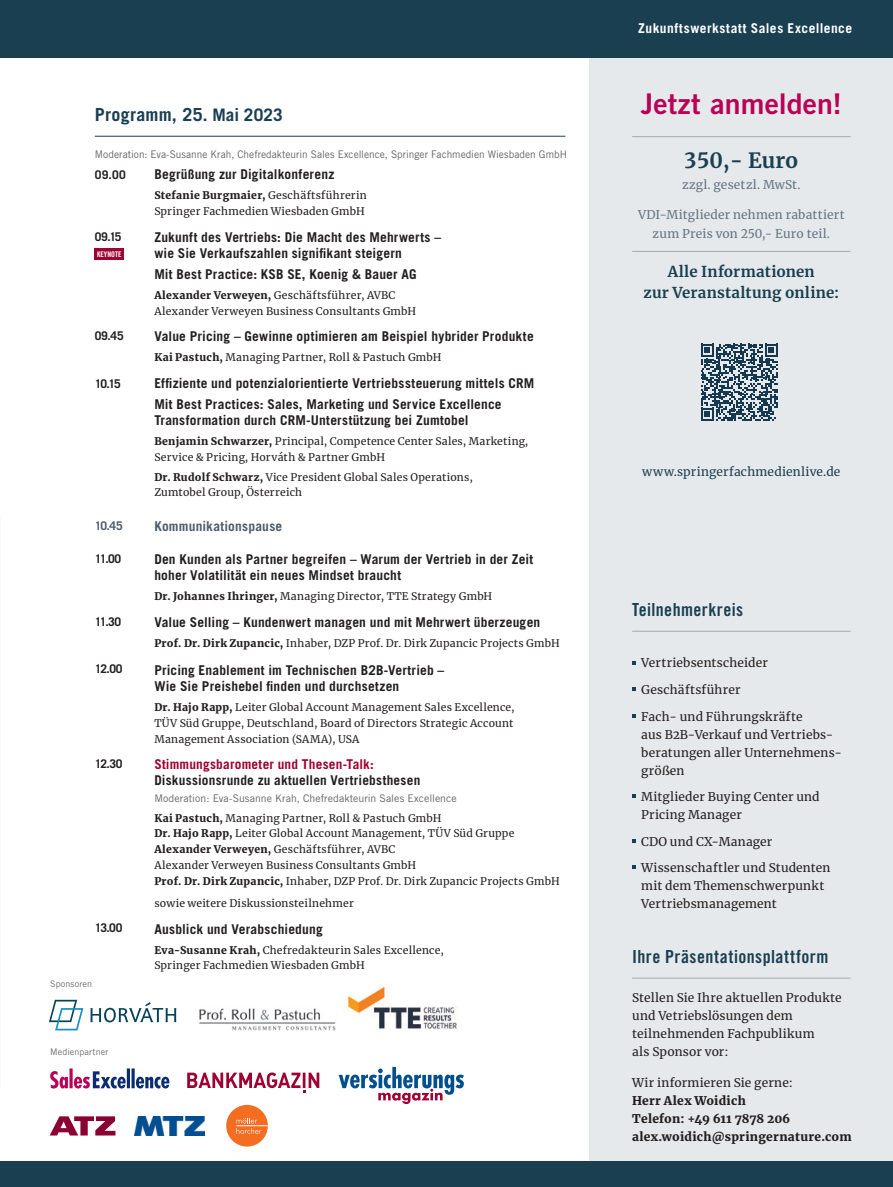
<style>
.page{position:relative;width:893px;height:1187px;background:#fff}
.page>*{position:absolute;margin:0;border:0;box-sizing:border-box;transform-origin:0 0}
.t1{font:28.5px "Trade Gothic LT Std Bd 2";color:#ba0156}
.t2{font:700 21px "Merriweather";color:#1a3f51}
.t3{font:18px "Trade Gothic LT Std Bd Cn 20";letter-spacing:.025em;color:#1a3f51}
.t4{font:700 18px "Trade Gothic LT Std";letter-spacing:.015em;color:#1a3f51}
.t5{font:700 15px/21px "Merriweather";letter-spacing:.015em;color:#1a3f51;text-align:center}
.t6{font:700 13.5px/16.2px "Trade Gothic LT Std";letter-spacing:.015em;color:#231f20}
.t7{font:700 13.5px "Trade Gothic LT Std";letter-spacing:.015em;color:#9e0131}
.t8{font:700 13.5px "Trade Gothic LT Std";letter-spacing:.035em;color:#fff}
.t9{font:700 13.5px "Trade Gothic LT Std";letter-spacing:.015em;color:#4b5d6e}
.t10{font:12px/18px "Merriweather";letter-spacing:.015em;color:#231f20}
.t11{font:12px/19.5px "Merriweather";letter-spacing:.015em;color:#667483;text-align:center}
.t12{font:900 12px/18px "Merriweather";letter-spacing:.015em;color:#231f20}
.t13{font:700 12px "Trade Gothic LT Std";letter-spacing:-.025em;color:#231f20}
.t14{font:12px "Merriweather";letter-spacing:.015em;color:#1a3f51}
.t15{font:700 12px "Trade Gothic LT Std";color:#4b5d6e}
.t16{font:10.5px/15.8px "Merriweather";letter-spacing:.015em;color:#231f20}
.t17{font:10.5px "Trade Gothic LT Std";letter-spacing:.005em;color:#636366;scale:.96 1}
.t18{font:10.5px "Trade Gothic LT Std";letter-spacing:.005em;color:#636366}
.t19{font:9px "Trade Gothic LT Std";letter-spacing:.01em;color:#6c6d70}
.t20{font:7.8px "Trade Gothic LT Std Bd Cn 20";color:#fff}
.s1{font-size:17.25px}
.s2{font-weight:900}
</style>
<div class="page">
<div style="left:590px;top:26px;width:303px;height:1144px;background:#e5e9eb"></div>
<svg style="left:50px;top:1068px;width:120px;height:20px"></svg>
<svg style="left:187px;top:1072px;width:132px;height:20px"></svg>
<svg style="left:339px;top:1066px;width:125px;height:37px"></svg>
<hr style="left:632px;top:631px;width:218px;height:1px;background:#a8a9ad">
<svg style="left:632px;top:661px;width:4px;height:3px"></svg>
<svg style="left:632px;top:687px;width:4px;height:4px"></svg>
<svg style="left:632px;top:714px;width:4px;height:3px"></svg>
<svg style="left:632px;top:794px;width:4px;height:4px"></svg>
<svg style="left:632px;top:839px;width:4px;height:3px"></svg>
<svg style="left:632px;top:865px;width:4px;height:4px"></svg>
<hr style="left:632px;top:251px;width:218px;height:1px;background:#a8a9ad">
<hr style="left:632px;top:136px;width:218px;height:1px;background:#a8a9ad">
<svg style="left:701px;top:343px;width:77px;height:78px"></svg>
<div style="left:95px;top:248px;width:29px;height:12px;background:#9e0131"></div>
<hr style="left:95px;top:136px;width:470px;height:1px;background:#1a3f51">
<div style="left:0;top:0;width:893px;height:57px;background:#1a3f51"></div>
<div style="left:0;top:1161px;width:893px;height:25px;background:#1a3f51"></div>
<hr style="left:632px;top:977px;width:218px;height:1px;background:#a8a9ad">
<svg style="left:50px;top:1116px;width:65px;height:19px"></svg>
<div style="left:226px;top:1104px;width:42px;height:42px;background:#f36e21;border-radius:50%"></div>
<svg style="left:236px;top:1118px;width:26px;height:15px"></svg>
<hr style="left:236px;top:1125px;width:32px;height:1px;background:#fff">
<img style="left:199px;top:1008px;width:137px;height:23px">
<img style="left:347px;top:986px;width:110px;height:43px">
<svg style="left:90px;top:1002px;width:86px;height:20px"></svg>
<svg style="left:49px;top:999px;width:34px;height:31px"></svg>
<img style="left:135px;top:1116px;width:69px;height:19px">
<h3 class="t4" style="left:95px;top:103px;width:189px">Programm, 25<span class="s1">. Mai 2023</span></h3>
<p class="t17" style="left:95px;top:148px;width:493px">Moderation: Eva-Susanne Krah, Chefredakteurin Sales Excellence, Springer Fachmedien Wiesbaden GmbH</p>
<p class="t13" style="left:95px;top:167px;width:33px">09.00</p>
<p class="t6" style="left:154px;top:166px;width:182px">Begrüßung zur Digitalkonferenz</p>
<p class="t16" style="left:154px;top:187px;width:214px"><span class="s2">Stefanie Burgmaier,</span> Geschäftsführerin<br>Springer Fachmedien Wiesbaden GmbH</p>
<p class="t13" style="left:95px;top:229px;width:28px">09.15</p>
<p class="t20" style="left:97px;top:249px;width:26px">KEYNOTE</p>
<p class="t6" style="left:154px;top:229px;width:288px">Zukunft des Vertriebs: Die Macht des Mehrwerts – wie Sie Verkaufszahlen signifikant steigern</p>
<p class="t6" style="left:154px;top:266px;width:264px">Mit Best Practice: KSB SE, Koenig &amp; Bauer AG</p>
<p class="t16" style="left:154px;top:287px;width:263px"><span class="s2">Alexander Verweyen,</span> Geschäftsführer, AVBC<br>Alexander Verweyen Business Consultants GmbH</p>
<p class="t13" style="left:95px;top:328px;width:30px">09.45</p>
<p class="t6" style="left:154px;top:328px;width:381px">Value Pricing – Gewinne optimieren am Beispiel hybrider Produkte</p>
<p class="t16" style="left:154px;top:349px;width:289px"><span class="s2">Kai Pastuch,</span> Managing Partner, Roll &amp; Pastuch GmbH</p>
<p class="t13" style="left:95px;top:376px;width:27px">10.15</p>
<p class="t6" style="left:154px;top:373px;width:381px;line-height:20.4px">Effiziente und potenzialorientierte Vertriebssteuerung mittels CRM<br>Mit Best Practices: Sales, Marketing und Service Excellence</p>
<p class="t6" style="left:154px;top:412px;width:316px">Transformation durch CRM-Unterstützung bei Zumtobel</p>
<p class="t16" style="left:154px;top:433px;width:376px"><span class="s2">Benjamin Schwarzer,</span> Principal, Competence Center Sales, Marketing,<br>Service &amp; Pricing, Horváth &amp; Partner GmbH</p>
<p class="t16" style="left:154px;top:468px;width:320px"><span class="s2">Dr. Rudolf Schwarz,</span> Vice President Global Sales Operations,<br>Zumtobel Group, Österreich</p>
<p class="t15" style="left:95px;top:518px;width:30px">10.45</p>
<p class="t9" style="left:154px;top:517px;width:130px">Kommunikationspause</p>
<p class="t13" style="left:95px;top:551px;width:28px">11.00</p>
<p class="t6" style="left:154px;top:550px;width:381px">Den Kunden als Partner begreifen – Warum der Vertrieb in der Zeit hoher Volatilität ein neues Mindset braucht</p>
<p class="t16" style="left:154px;top:588px;width:339px"><span class="s2">Dr. Johannes Ihringer,</span> Managing Director, TTE Strategy GmbH</p>
<p class="t13" style="left:95px;top:614px;width:28px">11.30</p>
<p class="t6" style="left:154px;top:614px;width:387px">Value Selling – Kundenwert managen und mit Mehrwert überzeugen</p>
<p class="t16" style="left:154px;top:635px;width:407px"><span class="s2">Prof. Dr. Dirk Zupancic,</span> Inhaber, DZP Prof. Dr. Dirk Zupancic Projects GmbH</p>
<p class="t13" style="left:95px;top:661px;width:29px">12.00</p>
<p class="t6" style="left:154px;top:661px;width:291px">Pricing Enablement im Technischen B2B-Vertrieb –<br>Wie Sie Preishebel finden und durchsetzen</p>
<p class="t16" style="left:154px;top:699px;width:362px"><span class="s2">Dr. Hajo Rapp,</span> Leiter Global Account Management Sales Excellence,<br>TÜV Süd Gruppe, Deutschland, Board of Directors Strategic Account<br>Management Association (SAMA), USA</p>
<p class="t13" style="left:95px;top:756px;width:29px">12.30</p>
<p class="t13" style="left:95px;top:920px;width:29px">13.00</p>
<p class="t19" style="left:50px;top:978px;width:44px">Sponsoren</p>
<p class="t19" style="left:50px;top:1046px;width:60px">Medienpartner</p>
<p class="t7" style="left:154px;top:755px;width:221px">Stimmungsbarometer und Thesen-Talk:</p>
<p class="t6" style="left:154px;top:771px;width:267px">Diskussionsrunde zu aktuellen Vertriebsthesen</p>
<p class="t18" style="left:154px;top:791px;width:304px">Moderation: Eva-Susanne Krah, Chefredakteurin Sales Excellence</p>
<p class="t16" style="left:154px;top:809px;width:407px"><span class="s2">Kai Pastuch,</span> Managing Partner, Roll &amp; Pastuch GmbH<br><span class="s2">Dr. Hajo Rapp,</span> Leiter Global Account Management, TÜV Süd Gruppe <span class="s2">Alexander Verweyen,</span> Geschäftsführer, AVBC<br>Alexander Verweyen Business Consultants GmbH<br><span class="s2">Prof. Dr. Dirk Zupancic,</span> Inhaber, DZP Prof. Dr. Dirk Zupancic Projects GmbH</p>
<p class="t16" style="left:154px;top:894px;width:201px">sowie weitere Diskussionsteilnehmer</p>
<p class="t6" style="left:154px;top:920px;width:170px">Ausblick und Verabschiedung</p>
<p class="t16" style="left:154px;top:941px;width:291px"><span class="s2">Eva-Susanne Krah,</span> Chefredakteurin Sales Excellence,<br>Springer Fachmedien Wiesbaden GmbH</p>
<p class="t8" style="left:638px;top:20px;width:215px">Zukunftswerkstatt Sales Excellence</p>
<h1 class="t1" style="left:641px;top:86px;width:203px">Jetzt anmelden!</h1>
<h2 class="t2" style="left:684px;top:145px;width:116px">350,- Euro</h2>
<p class="t11" style="left:682px;top:175px;width:120px">zzgl. gesetzl. MwSt.</p>
<p class="t11" style="left:638px;top:204px;width:208px">VDI-Mitglieder nehmen rabattiert zum Preis von 250,- Euro teil.</p>
<h3 class="t5" style="left:643px;top:260px;width:197px">Alle Informationen<br>zur Veranstaltung online:</h3>
<p class="t14" style="left:642px;top:463px;width:200px">www.springerfachmedienlive.de</p>
<h3 class="t3" style="left:632px;top:598px;width:113px">Teilnehmerkreis</h3>
<p class="t10" style="left:641px;top:653px;width:128px">Vertriebsentscheider</p>
<p class="t10" style="left:641px;top:680px;width:101px">Geschäftsführer</p>
<p class="t10" style="left:641px;top:706px;width:202px">Fach- und Führungskräfte<br>aus B2B-Verkauf und Vertriebs&shy;beratungen aller Unternehmens&shy;größen</p>
<p class="t10" style="left:641px;top:787px;width:180px">Mitglieder Buying Center und<br>Pricing Manager</p>
<p class="t10" style="left:641px;top:831px;width:133px">CDO und CX-Manager</p>
<p class="t10" style="left:641px;top:858px;width:191px">Wissenschaftler und Studenten mit dem Themenschwerpunkt<br>Vertriebsmanagement</p>
<h3 class="t3" style="left:632px;top:945px;width:198px">Ihre Präsentationsplattform</h3>
<p class="t10" style="left:632px;top:988px;width:211px">Stellen Sie Ihre aktuellen Produkte und Vetriebslösungen dem teilnehmenden Fachpublikum<br>als Sponsor vor:</p>
<p class="t10" style="left:632px;top:1072px;width:162px">Wir informieren Sie gerne:</p>
<p class="t12" style="left:632px;top:1090px;width:221px">Herr Alex Woidich<br>Telefon: +49 611 7878 206 alex.woidich@springernature.com</p>
</div>
